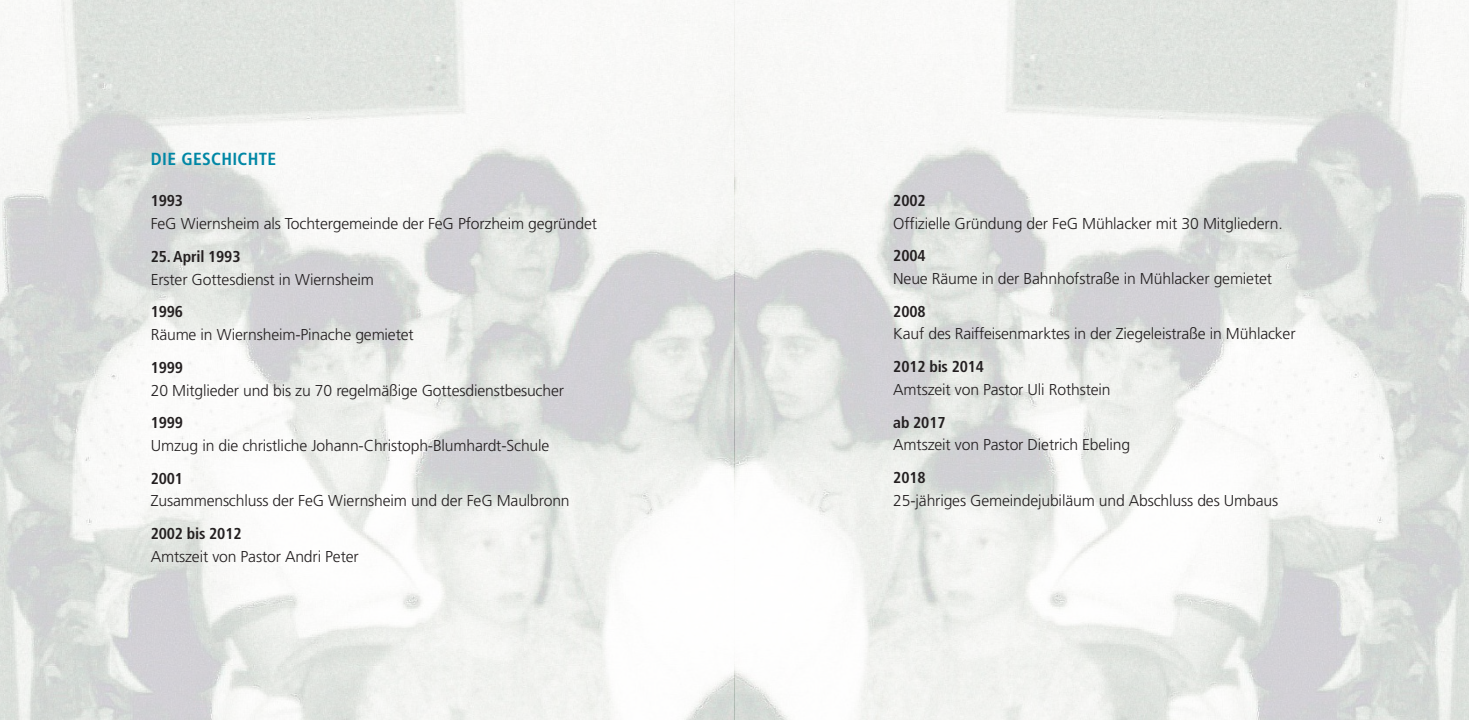
<style>
.page{position:relative;width:1469px;height:720px;background:#fff}
.page>*{position:absolute;margin:0;border:0;box-sizing:border-box;transform-origin:0 0}
.t1{font:700 condensed 17.5px "Frutiger LT Pro";letter-spacing:.02em;color:#0087a5}
.t2{font:300 15.75px "Frutiger LT Pro";letter-spacing:-.01em;color:#231f20}
.t3{font:700 condensed 15.75px "Frutiger LT Pro";letter-spacing:-.01em;color:#231f20}
</style>
<div class="page">
<img style="left:0;top:0;width:734px;height:719px">
<svg style="left:734px;top:0;width:734px;height:719px"></svg>
<p class="t1" style="left:151px;top:148px;width:127px">DIE GESCHICHTE</p>
<p class="t3" style="left:151px;top:191px;width:34px">1993</p>
<p class="t2" style="left:151px;top:214px;width:448px">FeG Wiernsheim als Tochtergemeinde der FeG Pforzheim gegründet</p>
<p class="t3" style="left:151px;top:247px;width:91px">25. April 1993</p>
<p class="t2" style="left:151px;top:270px;width:225px">Erster Gottesdienst in Wiernsheim</p>
<p class="t3" style="left:151px;top:302px;width:34px">1996</p>
<p class="t2" style="left:151px;top:325px;width:264px">Räume in Wiernsheim-Pinache gemietet</p>
<p class="t3" style="left:151px;top:358px;width:34px">1999</p>
<p class="t2" style="left:151px;top:381px;width:415px">20 Mitglieder und bis zu 70 regelmäßige Gottesdienstbesucher</p>
<p class="t3" style="left:151px;top:413px;width:34px">1999</p>
<p class="t2" style="left:151px;top:436px;width:400px">Umzug in die christliche Johann-Christoph-Blumhardt-Schule</p>
<p class="t3" style="left:151px;top:468px;width:34px">2001</p>
<p class="t2" style="left:151px;top:491px;width:420px">Zusammenschluss der FeG Wiernsheim und der FeG Maulbronn</p>
<p class="t3" style="left:151px;top:524px;width:92px">2002 bis 2012</p>
<p class="t2" style="left:151px;top:547px;width:209px">Amtszeit von Pastor Andri Peter</p>
<p class="t3" style="left:893px;top:191px;width:34px">2002</p>
<p class="t2" style="left:893px;top:214px;width:391px">Offizielle Gründung der FeG Mühlacker mit 30 Mitgliedern.</p>
<p class="t3" style="left:893px;top:246px;width:34px">2004</p>
<p class="t2" style="left:893px;top:269px;width:380px">Neue Räume in der Bahnhofstraße in Mühlacker gemietet</p>
<p class="t3" style="left:893px;top:302px;width:34px">2008</p>
<p class="t2" style="left:893px;top:325px;width:404px">Kauf des Raiffeisenmarktes in der Ziegeleistraße in Mühlacker</p>
<p class="t3" style="left:893px;top:357px;width:92px">2012 bis 2014</p>
<p class="t2" style="left:893px;top:380px;width:219px">Amtszeit von Pastor Uli Rothstein</p>
<p class="t3" style="left:893px;top:412px;width:54px">ab 2017</p>
<p class="t2" style="left:893px;top:435px;width:238px">Amtszeit von Pastor Dietrich Ebeling</p>
<p class="t3" style="left:893px;top:468px;width:34px">2018</p>
<p class="t2" style="left:893px;top:491px;width:386px">25-jähriges Gemeindejubiläum und Abschluss des Umbaus</p>
</div>
